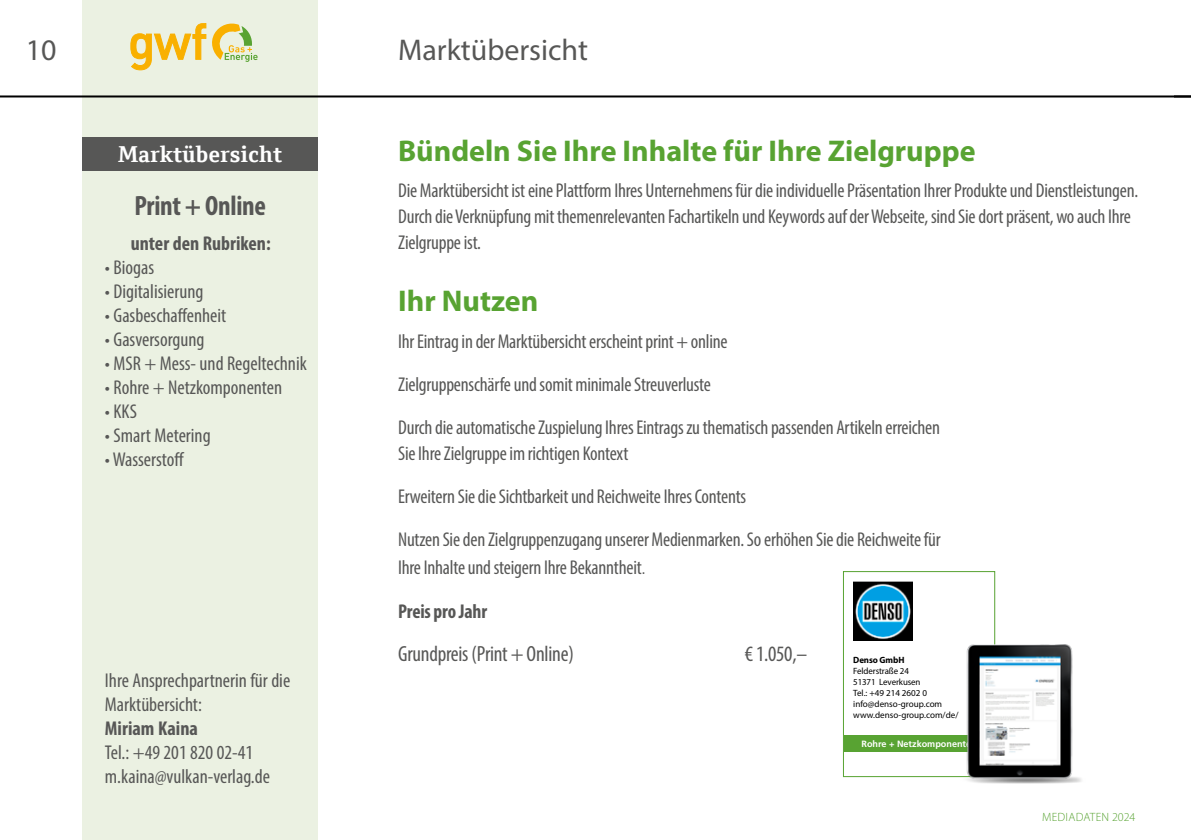
<style>
.page{position:relative;width:1191px;height:840px;background:#fff}
.page>*{position:absolute;margin:0;border:0;box-sizing:border-box;transform-origin:0 0}
.Headline_rot{font:700 30px "Myriad Pro";color:#58a332}
.t1{font:30px "Myriad Pro";color:#575756}
.Fliesstext_9pt{font:700 condensed 28px "Myriad Pro";letter-spacing:-.01em;color:#575756}
.Fliesstext_9pt-2{font:condensed 22px "Myriad Pro";letter-spacing:-.01em;color:#575756}
.t2{font:700 22px "Cordale";color:#fff}
.Fliesstext_9pt-3{font:condensed 20px/26px "Myriad Pro";letter-spacing:-.01em;color:#575756}
.Adressen{font:condensed 20px/24px "Myriad Pro";color:#575756}
.Adressen-2{font:700 condensed 20px "Myriad Pro";color:#575756}
.Fliesstext_9pt-4{font:700 condensed 20px "Myriad Pro";letter-spacing:-.01em;color:#575756}
.t3{font:300 12px "Myriad Pro";letter-spacing:.02em;color:#58a332}
.t4{font:9px/10.8px "Myriad Pro";letter-spacing:-.005em;color:#000}
.t5{font:700 9px "Frutiger LT Pro";color:#fff}
.s1{font-family:"Frutiger LT Pro";font-weight:300;font-size:18px}
.s2{font-weight:700}
</style>
<div class="page">
<div style="left:82px;top:0;width:236px;height:839px;background:#ebf1e2"></div>
<hr style="left:0;top:95px;width:1191px;height:2px;background:#000">
<svg style="left:1174px;top:95px;width:17px;height:1px"></svg>
<svg style="left:131px;top:23px;width:127px;height:47px"></svg>
<div style="left:82px;top:137px;width:236px;height:33px;background:#575756"></div>
<div style="left:844px;top:734px;width:150px;height:16px;background:#58a332"></div>
<img style="left:853px;top:581px;width:59px;height:59px">
<div style="left:843px;top:571px;width:152px;height:205px;border:1px solid #58a332"></div>
<img style="left:954px;top:644px;width:128px;height:138px">
<h1 class="t1" style="left:26px;top:31px;width:32px">10</h1>
<p class="t2" style="left:118px;top:141px;width:166px">Marktübersicht</p>
<p class="Fliesstext_9pt" style="left:134px;top:188px;width:133px">Print + Online</p>
<p class="Adressen-2" style="left:131px;top:230px;width:141px">unter den Rubriken:</p>
<p class="Adressen" style="left:105px;top:255px;width:51px">• Biogas</p>
<p class="Adressen" style="left:105px;top:279px;width:100px">• Digitalisierung</p>
<p class="Adressen" style="left:105px;top:303px;width:123px">• Gasbeschaffenheit</p>
<p class="Adressen" style="left:105px;top:327px;width:101px">• Gasversorgung</p>
<p class="Adressen" style="left:105px;top:351px;width:203px">• MSR + Mess- und Regeltechnik</p>
<p class="Adressen" style="left:105px;top:375px;width:179px">• Rohre + Netzkomponenten</p>
<p class="Adressen" style="left:105px;top:399px;width:33px">• KKS</p>
<p class="Adressen" style="left:105px;top:423px;width:107px">• Smart Metering</p>
<p class="Adressen" style="left:105px;top:447px;width:81px">• Wasserstoff</p>
<p class="Adressen" style="left:105px;top:668px;width:187px">Ihre Ansprechpartnerin für die<br>Marktübersicht:</p>
<p class="Adressen-2" style="left:105px;top:715px;width:95px">Miriam Kaina</p>
<p class="Adressen" style="left:105px;top:740px;width:150px">Tel.: +49 201 820 02-41</p>
<p class="Adressen" style="left:105px;top:764px;width:167px">m.kaina@vulkan-verlag.de</p>
<p class="t1" style="left:398px;top:31px;width:191px">Marktübersicht</p>
<p class="Headline_rot" style="left:398px;top:131px;width:579px">Bündeln Sie Ihre Inhalte für Ihre Zielgruppe</p>
<p class="Fliesstext_9pt-3" style="left:398px;top:177px;width:741px">Die Marktübersicht ist eine Plattform Ihres Unternehmens für die individuelle Präsentation Ihrer Produkte und Dienstleistungen.<br>Durch die Verknüpfung mit themenrelevanten Fachartikeln und Keywords auf der Webseite, sind Sie dort präsent, wo auch Ihre<br>Zielgruppe ist.</p>
<p class="Headline_rot" style="left:398px;top:281px;width:142px">Ihr Nutzen</p>
<p class="Fliesstext_9pt-3" style="left:398px;top:327px;width:331px">Ihr Eintrag in der Marktübersicht erscheint print + online</p>
<p class="Fliesstext_9pt-3" style="left:398px;top:370px;width:314px">Zielgruppenschärfe und somit minimale Streuverluste</p>
<p class="Fliesstext_9pt-3" style="left:398px;top:413px;width:543px">Durch die automatische Zuspielung Ihres Eintrags zu thematisch passenden Artikeln erreichen<br>Sie Ihre Zielgruppe im richtigen Kontext</p>
<p class="Fliesstext_9pt-3" style="left:398px;top:482px;width:349px">Erweitern Sie die Sichtbarkeit und Reichweite Ihres Contents</p>
<p class="Fliesstext_9pt-3" style="left:398px;top:524px;width:544px;line-height:28px">Nutzen Sie den Zielgruppenzugang unserer Medienmarken. So erhöhen Sie die Reichweite für<br>Ihre Inhalte und steigern Ihre Bekanntheit<span class="s1">.</span></p>
<p class="Fliesstext_9pt-4" style="left:398px;top:598px;width:90px">Preis pro Jahr</p>
<p class="Fliesstext_9pt-2" style="left:398px;top:639px;width:177px">Grundpreis (Print + Online)</p>
<p class="Fliesstext_9pt-2" style="left:745px;top:639px;width:64px">€ 1.050,–</p>
<p class="t4" style="left:853px;top:654px;width:107px"><span class="s2">Denso GmbH<br></span>Felderstraße 24<br>51371 Leverkusen<br>Tel.: +49 214 2602 0 info@denso-group.com www.denso-group.com/de/</p>
<p class="t5" style="left:861px;top:737px;width:117px">Rohre + Netzkomponenten</p>
<p class="t3" style="left:1042px;top:808px;width:95px">MEDIADATEN 2024</p>
</div>
